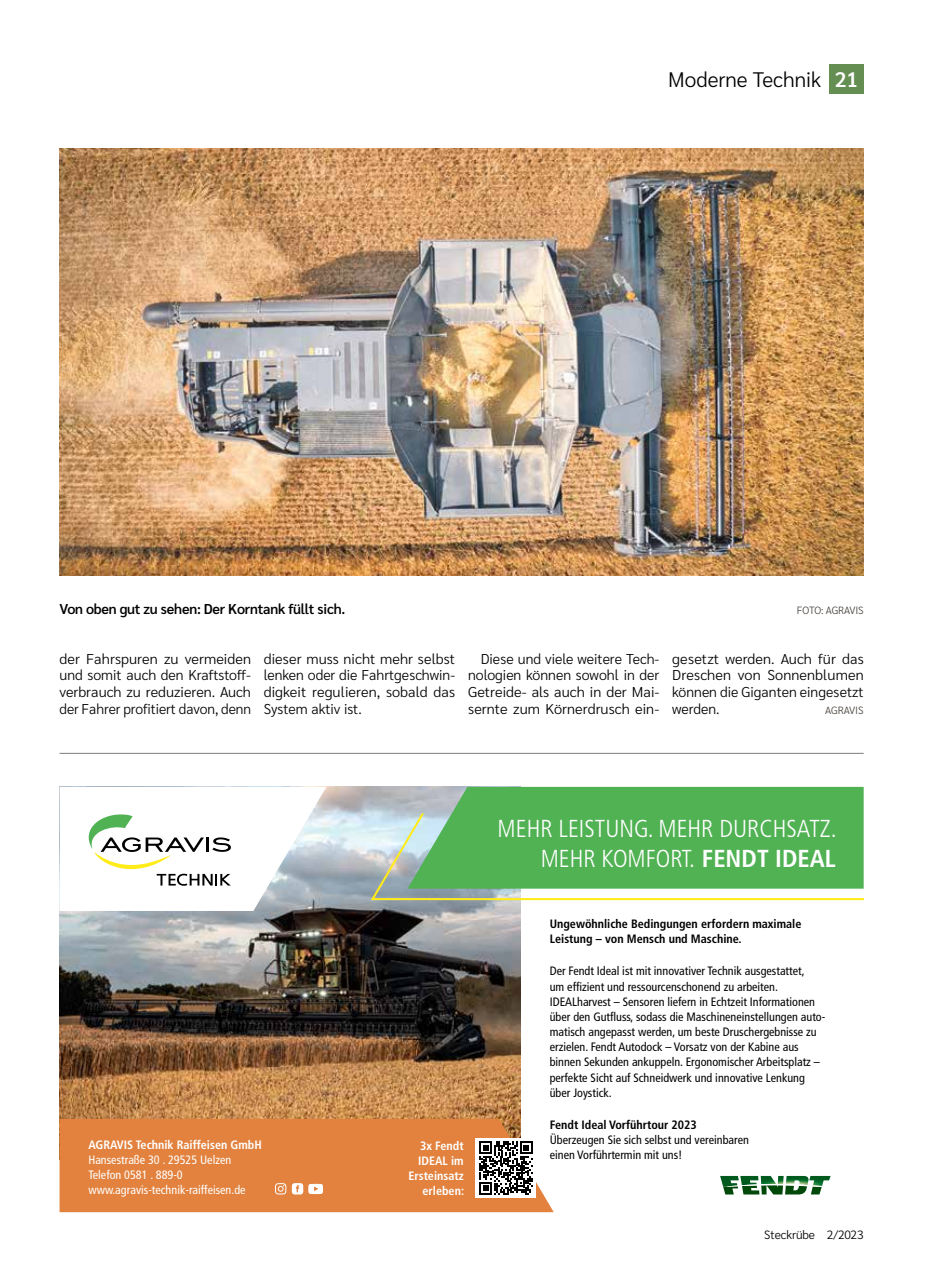
<style>
.page{position:relative;width:936px;height:1276px;background:#fff}
.page>*{position:absolute;margin:0;border:0;box-sizing:border-box;transform-origin:0 0}
.t1{font:300 condensed 24.6px/29.4px "Frutiger LT Std";color:#fff;text-align:right}
.t2{font:300 21px "Sarabun";color:#000}
.t3{font:300 14.25px/16.6px "Sarabun";color:#000;text-align:justify}
.t4{font:600 14.25px "Sarabun";letter-spacing:-.015em;color:#000}
.t5{font:condensed 12.15px/15.1px "Frutiger LT Std";color:#000}
.t6{font:700 condensed 12.15px/15.1px "Frutiger LT Std";color:#000}
.t7{font:condensed 12.15px/15.1px "Frutiger LT Std";color:#fff}
.t8{font:700 condensed 12.15px/15.1px "Frutiger LT Std";color:#fff;text-align:right}
.t9{font:300 12px "Sarabun";letter-spacing:-.005em;color:#000}
.t10{font:300 10.5px "Sarabun";letter-spacing:-.015em;color:#4a433d}
.s1{font-weight:600;color:#fff}
.s2{font-weight:700}
</style>
<div class="page">
<div style="left:829px;top:64px;width:34px;height:30px;background:#658f52"></div>
<img style="left:60px;top:787px;width:460px;height:332px">
<svg style="left:60px;top:787px;width:266px;height:124px"></svg>
<svg style="left:369px;top:787px;width:494px;height:114px;background:#6eba6e"></svg>
<svg style="left:60px;top:1119px;width:493px;height:93px;background:#dc874c"></svg>
<svg style="left:720px;top:1176px;width:110px;height:18px"></svg>
<hr style="left:60px;top:753px;width:803px;height:1px;background:#8c8986">
<img style="left:60px;top:149px;width:803px;height:427px">
<h2 class="t2" style="left:668px;top:67px;width:192px">Moderne Technik <span class="s1">21</span></h2>
<p class="t4" style="left:60px;top:601px;width:287px">Von oben gut zu sehen: Der Korntank füllt sich.</p>
<p class="t10" style="left:796px;top:604px;width:68px">FOTO: AGRAVIS</p>
<p class="t3" style="left:60px;top:650px;width:193px">der Fahrspuren zu vermeiden und somit auch den Kraftstoff&shy;verbrauch zu reduzieren. Auch der Fahrer profitiert davon, denn</p>
<p class="t3" style="left:264px;top:650px;width:193px">dieser muss nicht mehr selbst lenken oder die Fahrtgeschwin&shy;digkeit regulieren, sobald das System aktiv ist.</p>
<p class="t3" style="left:468px;top:650px;width:193px;text-indent:13px">Diese und viele weitere Tech&shy;nologien können sowohl in der Getreide- als auch in der Mai&shy;sernte zum Körnerdrusch ein-</p>
<p class="t3" style="left:672px;top:650px;width:193px">gesetzt werden. Auch für das Dreschen von Sonnenblumen können die Giganten eingesetzt werden.</p>
<p class="t10" style="left:825px;top:704px;width:40px">AGRAVIS</p>
<p class="t8" style="left:88px;top:1137px;width:175px">AGRAVIS Technik Raiffeisen GmbH</p>
<p class="t7" style="left:88px;top:1152px;width:159px">Hansestraße 30 . 29525 Uelzen<br>Telefon 0581 . 889-0 www.agravis-technik-raiffeisen.de</p>
<p class="t8" style="left:408px;top:1138px;width:57px">3x Fendt<br>IDEAL im<br>Ersteinsatz erleben:</p>
<h1 class="t1" style="left:497px;top:814px;width:340px">MEHR LEISTUNG. MEHR DURCHSATZ.<br>MEHR KOMFORT. <span class="s2">FENDT IDEAL</span></h1>
<p class="t6" style="left:549px;top:916px;width:253px">Ungewöhnliche Bedingungen erfordern maximale<br>Leistung – von Mensch und Maschine.</p>
<p class="t5" style="left:549px;top:963px;width:277px">Der Fendt Ideal ist mit innovativer Technik ausgestattet,<br>um effizient und ressourcenschonend zu arbeiten.<br>IDEALharvest – Sensoren liefern in Echtzeit Informationen über den Gutfluss, sodass die Maschineneinstellungen auto&shy;matisch angepasst werden, um beste Druschergebnisse zu erzielen. Fendt Autodock – Vorsatz von der Kabine aus binnen Sekunden ankuppeln. Ergonomischer Arbeitsplatz – perfekte Sicht auf Schneidwerk und innovative Lenkung über Joystick.</p>
<p class="t6" style="left:549px;top:1117px;width:149px">Fendt Ideal Vorführtour 2023</p>
<p class="t5" style="left:549px;top:1132px;width:201px">Überzeugen Sie sich selbst und vereinbaren einen Vorführtermin mit uns!</p>
<p class="t9" style="left:764px;top:1227px;width:101px">Steckrübe 2/2023</p>
</div>
